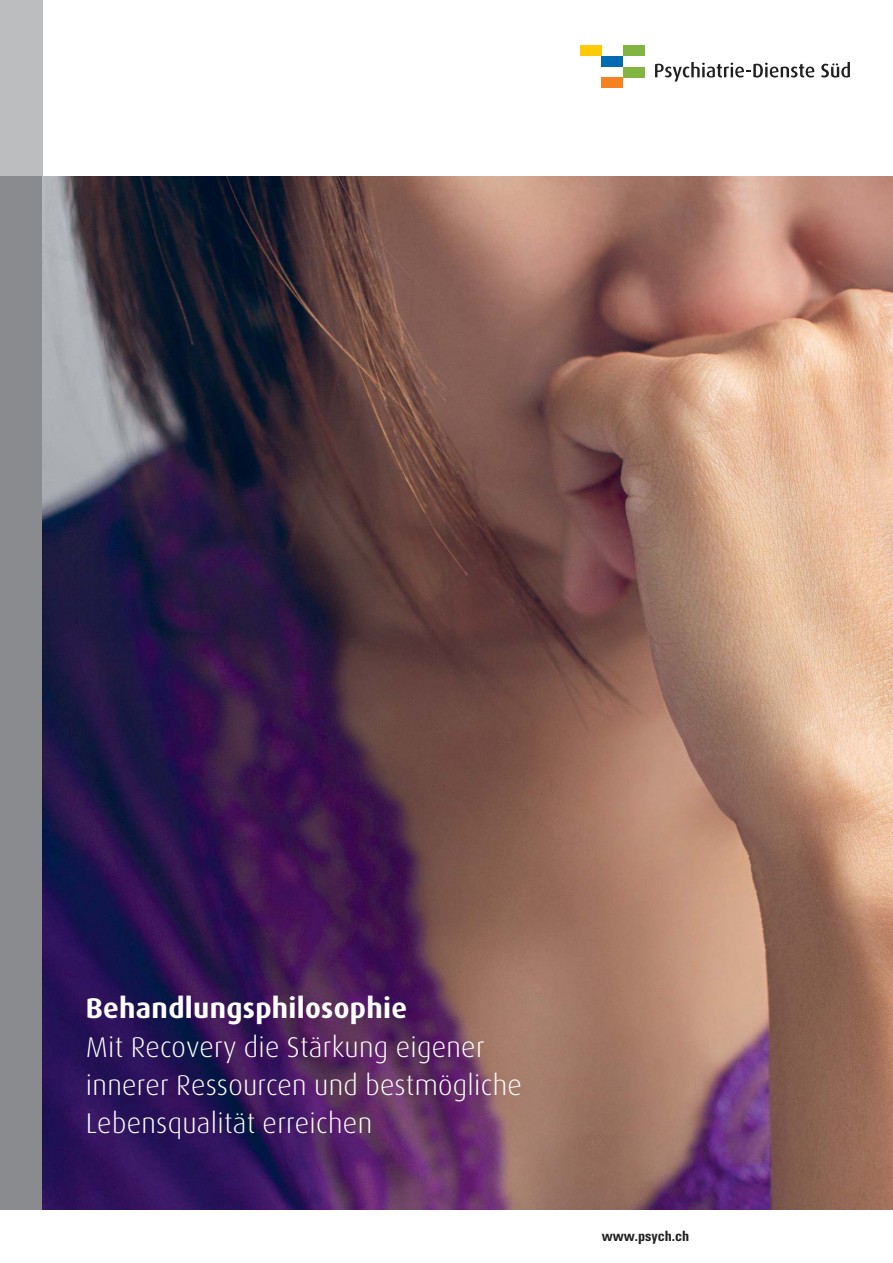
<style>
.page{position:relative;width:893px;height:1263px;background:#fff}
.page>*{position:absolute;margin:0;border:0;box-sizing:border-box;transform-origin:0 0}
.t1{font:300 28.5px/38.2px "Dax";letter-spacing:.01em;color:#fff}
.t2{font:700 28.5px "Dax";letter-spacing:.01em;color:#fff}
.t3{font:700 condensed 14.25px "Univers";color:#221f1f}
</style>
<div class="page">
<div style="left:0;top:0;width:43px;height:176px;background:#bbbdbf"></div>
<div style="left:623px;top:67px;width:21px;height:10px;background:#83b340"></div>
<div style="left:602px;top:77px;width:21px;height:11px;background:#f5821f"></div>
<div style="left:602px;top:56px;width:21px;height:11px;background:#006baf"></div>
<div style="left:623px;top:45px;width:21px;height:11px;background:#83b340"></div>
<div style="left:581px;top:45px;width:21px;height:11px;background:#ffcb04"></div>
<svg style="left:655px;top:62px;width:159px;height:20px"></svg>
<svg style="left:821px;top:62px;width:29px;height:16px"></svg>
<div style="left:0;top:176px;width:43px;height:1034px;background:#898b8e"></div>
<img style="left:42px;top:176px;width:851px;height:1034px">
<p class="t2" style="left:86px;top:996px;width:323px">Behandlungsphilosophie</p>
<p class="t1" style="left:86px;top:1030px;width:438px">Mit Recovery die Stärkung eigener innerer Ressourcen und bestmögliche<br>Lebensqualität erreichen</p>
<p class="t3" style="left:602px;top:1230px;width:89px">www.psych.ch</p>
</div>
